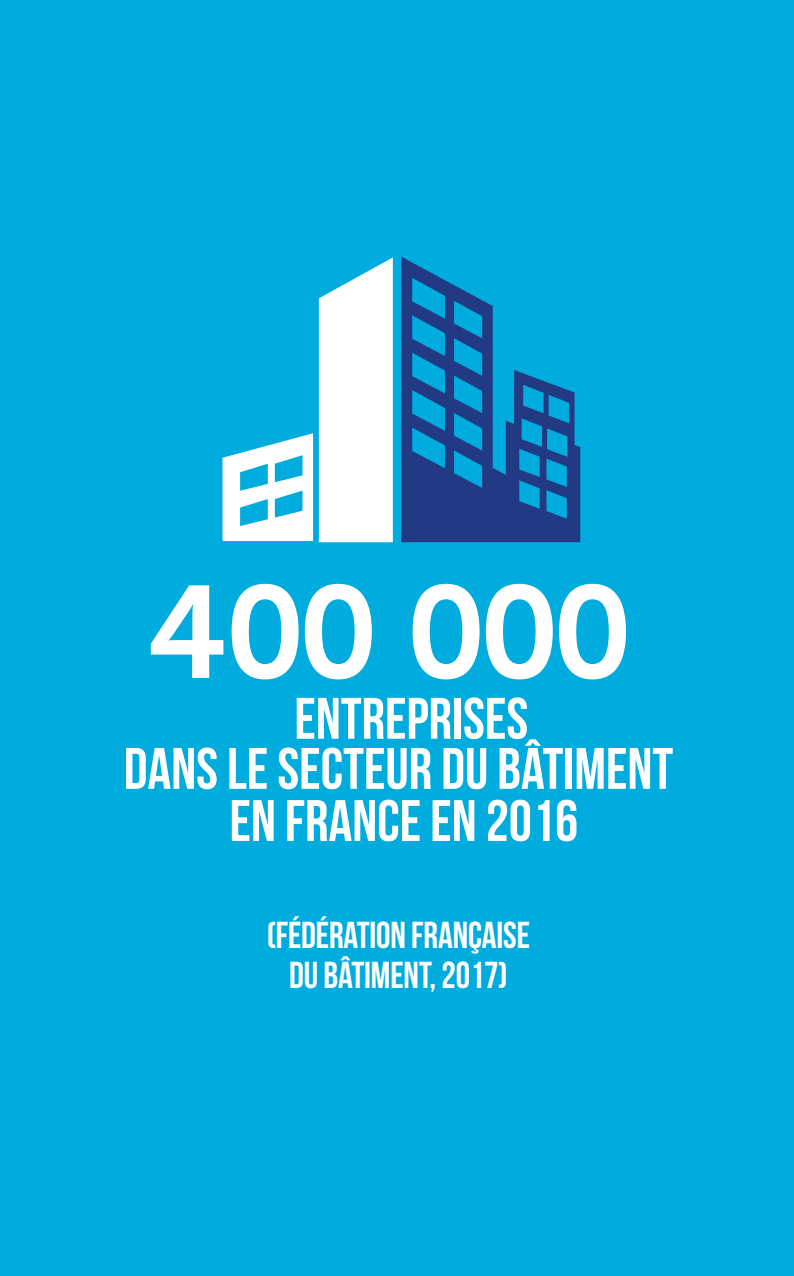
<style>
.page{position:relative;width:794px;height:1276px;background:#00acdd}
.page>*{position:absolute;margin:0;border:0;box-sizing:border-box;transform-origin:0 0}
.t1{font:130.25px "Museo 700";letter-spacing:-.05em;color:#fff}
.t2{font:58.25px/52px "Bebas Neue";color:#fff;text-align:center}
.Titre_point{font:37.5px/40px "Bebas Neue";letter-spacing:-.005em;color:#fff;text-align:center}
</style>
<div class="page">
<svg style="left:319px;top:257px;width:74px;height:285px;background:#ebf8fc"></svg>
<svg style="left:222px;top:433px;width:91px;height:108px"></svg>
<svg style="left:401px;top:257px;width:179px;height:285px"></svg>
<p class="t1" style="left:148px;top:560px;width:485px">400 000</p>
<p class="t2" style="left:294px;top:692px;width:235px">ENTREPRISES</p>
<p class="t2" style="left:124px;top:742px;width:551px">DANS LE SECTEUR DU BÂTIMENT<br>EN FRANCE EN 2016</p>
<p class="Titre_point" style="left:267px;top:914px;width:265px">(FÉDÉRATION FRANÇAISE<br>DU BÂTIMENT, 2017)</p>
</div>
